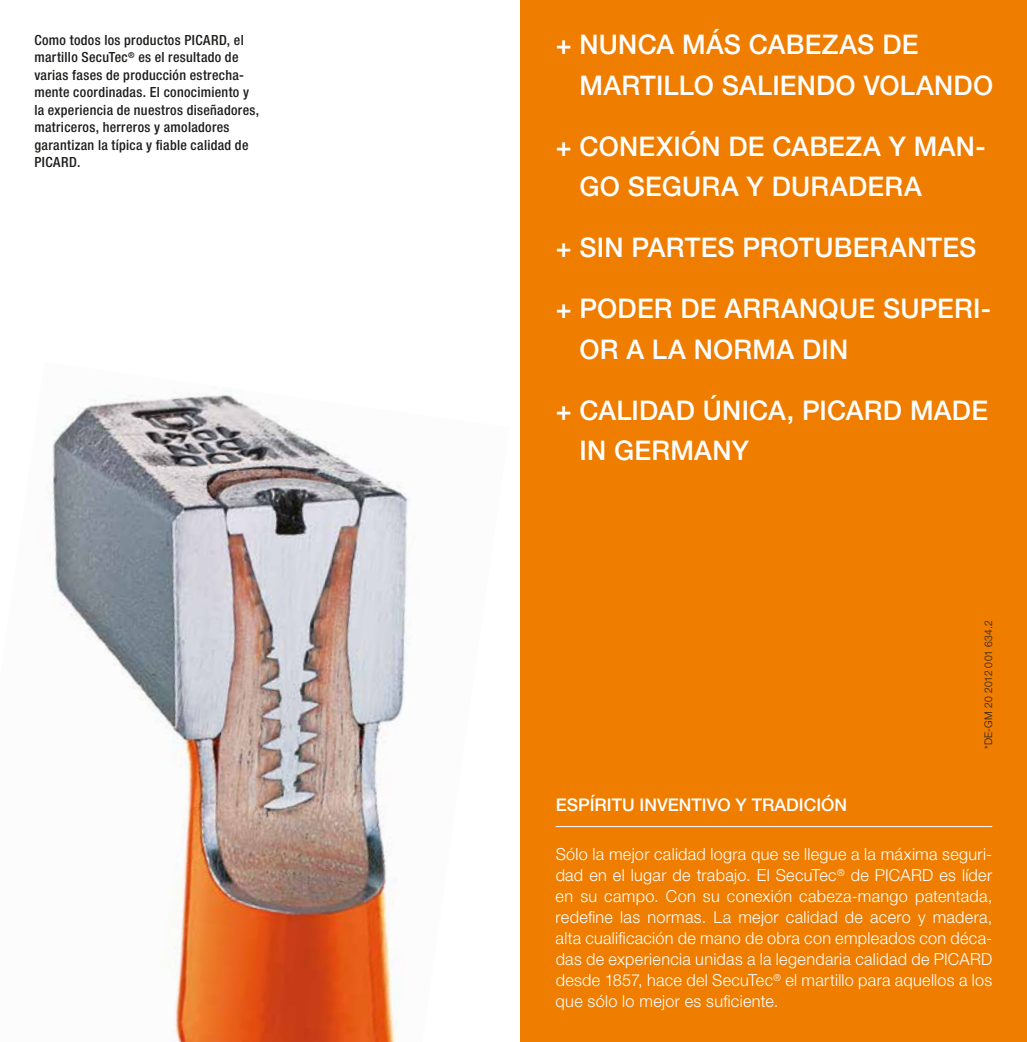
<style>
.page{position:relative;width:1027px;height:1042px;background:#fff}
.page>*{position:absolute;margin:0;border:0;box-sizing:border-box;transform-origin:0 0}
.t1{font:500 27.12px/40.6px "Helvetica Neue LT Pro";letter-spacing:.01em;color:#fff}
.t2{font:500 17.5px "Helvetica Neue LT Pro";color:#fff}
.t3{font:300 16.62px/21px "Helvetica Neue LT Pro";letter-spacing:.02em;color:#fff;text-align:justify}
.t4{font:500 condensed 14px/17.5px "Helvetica Neue LT Pro";letter-spacing:.025em;color:#1d1d1b}
.t5{font:300 10.5px "Helvetica Neue LT Pro";letter-spacing:.025em;color:#1d1d1b}
</style>
<div class="page">
<img style="left:50px;top:394px;width:360px;height:648px">
<div style="left:521px;top:0;width:506px;height:1042px;background:#ef7d00"></div>
<hr style="left:556px;top:826px;width:436px;height:1px;background:#fff">
<p class="t4" style="left:34px;top:31px;width:226px">Como todos los productos PICARD, el martillo SecuTec<sup>®</sup> es el resultado de varias fases de producción estrecha&shy;mente coordinadas. El conocimiento y la experiencia de nuestros diseñadores, matriceros, herreros y amoladores garantizan la típica y fiable calidad de PICARD.</p>
<h1 class="t1" style="left:579px;top:24px;width:415px;text-indent:-24px">+ NUNCA MÁS CABEZAS DE<br>MARTILLO SALIENDO VOLANDO</h1>
<h1 class="t1" style="left:579px;top:125px;width:408px;text-indent:-24px">+ CONEXIÓN DE CABEZA Y MAN-<br>GO SEGURA Y DURADERA</h1>
<h1 class="t1" style="left:556px;top:227px;width:422px">+ SIN PARTES PROTUBERANTES</h1>
<h1 class="t1" style="left:579px;top:288px;width:413px;text-indent:-24px">+ PODER DE ARRANQUE SUPERI-<br>OR A LA NORMA DIN</h1>
<h1 class="t1" style="left:579px;top:389px;width:410px;text-indent:-24px">+ CALIDAD ÚNICA, PICARD MADE<br>IN GERMANY</h1>
<p class="t2" style="left:556px;top:794px;width:293px">ESPÍRITU INVENTIVO Y TRADICIÓN</p>
<p class="t5" style="left:982px;top:749px;width:131px;rotate:-90deg">*DE-GM 20 2012 001 634.2</p>
<p class="t3" style="left:556px;top:843px;width:438px">Sólo la mejor calidad logra que se llegue a la máxima seguri&shy;dad en el lugar de trabajo. El SecuTec<sup>®</sup> de PICARD es líder en su campo. Con su conexión cabeza-mango patentada, redefine las normas. La mejor calidad de acero y madera, alta cualificación de mano de obra con empleados con déca&shy;das de experiencia unidas a la legendaria calidad de PICARD desde 1857, hace del SecuTec<sup>®</sup> el martillo para aquellos a los que sólo lo mejor es suficiente.</p>
</div>
